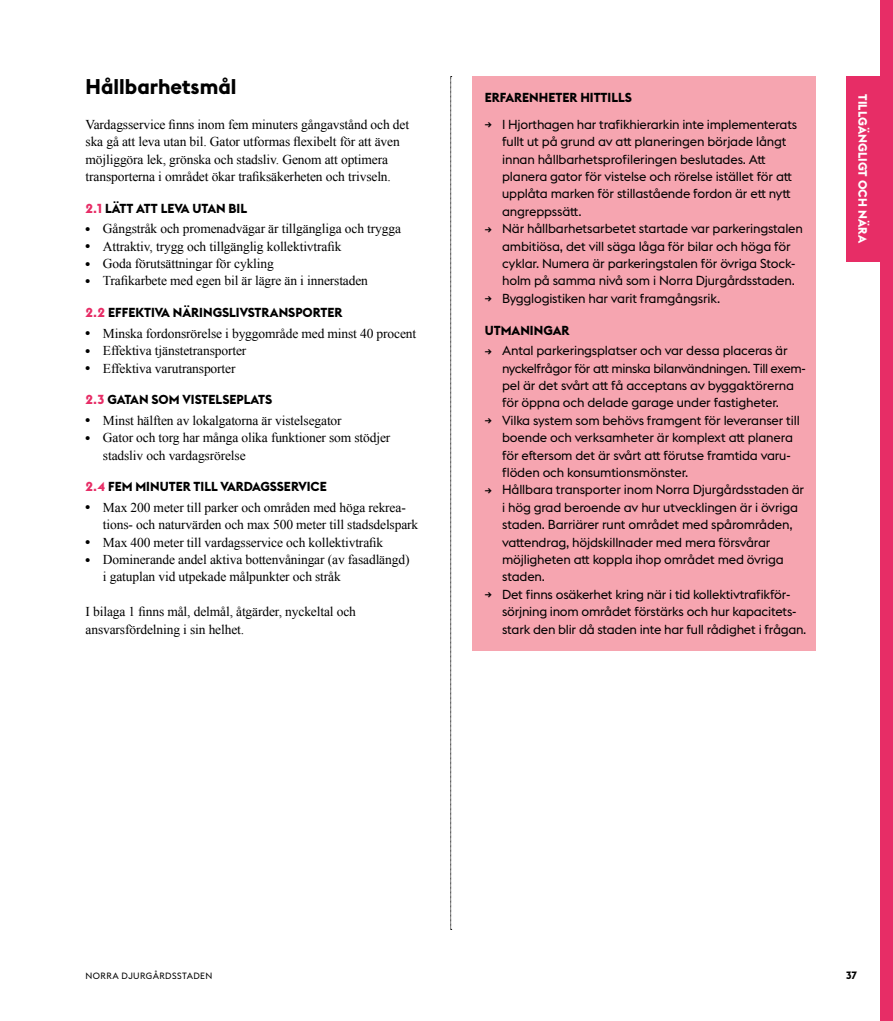
<style>
.page{position:relative;width:893px;height:1021px;background:#fff}
.page>*{position:absolute;margin:0;border:0;box-sizing:border-box;transform-origin:0 0}
.t1{font:700 21px "Xtgbkr Stockholm Type";color:#000}
.t2{font:13.5px/17.4px "Vndwqh Times New Roman";letter-spacing:-.01em;color:#000}
.t3{font:12.9px/17.4px "Hsnnrs Stockholm Type";letter-spacing:-.015em;color:#000}
.H5_Versal__1_1-rubri{font:700 12.9px "Xtgbkr Stockholm Type";color:#000}
.t4{font:700 12px "Tvprgt Stockholm Type";letter-spacing:.01em;color:#fff}
.t5{font:700 10.5px "Xtgbkr Stockholm Type";color:#000}
.t6{font:9px "Dckfhv Stockholm Type";letter-spacing:.04em;color:#000}
.s1{color:#e72d66}
.s2{font-family:"Xtgbkr Stockholm Type";font-weight:700;font-size:9px}
</style>
<div class="page">
<div style="left:472px;top:77px;width:344px;height:574px;background:#f6a5b0"></div>
<svg style="left:450px;top:76px;width:2px;height:854px;background:#b2b2b2"></svg>
<div style="left:880px;top:0;width:13px;height:1020px;background:#e72d66"></div>
<div style="left:846px;top:77px;width:47px;height:185px;background:#e72d66"></div>
<h3 class="t1" style="left:86px;top:72px;width:152px">Hållbarhetsmål</h3>
<p class="t2" style="left:86px;top:115px;width:325px">Vardagsservice finns inom fem minuters gångavstånd och det ska gå att leva utan bil. Gator utformas flexibelt för att även möjliggöra lek, grönska och stadsliv. Genom att optimera transporterna i området ökar trafiksäkerheten och trivseln.</p>
<h4 class="H5_Versal__1_1-rubri" style="left:86px;top:199px;width:163px"><span class="s1">2.1</span> LÄTT ATT LEVA UTAN BIL</h4>
<p class="t2" style="left:86px;top:220px;width:317px"><sup>●</sup> Gångstråk och promenadvägar är tillgängliga och trygga</p>
<p class="t2" style="left:86px;top:237px;width:257px"><sup>●</sup> Attraktiv, trygg och tillgänglig kollektivtrafik</p>
<p class="t2" style="left:86px;top:255px;width:190px"><sup>●</sup> Goda förutsättningar för cykling</p>
<p class="t2" style="left:86px;top:272px;width:284px"><sup>●</sup> Trafikarbete med egen bil är lägre än i innerstaden</p>
<h5 class="H5_Versal__1_1-rubri" style="left:86px;top:303px;width:258px"><span class="s1">2.2</span> EFFEKTIVA NÄRINGSLIVSTRANSPORTER</h5>
<p class="t2" style="left:86px;top:324px;width:332px"><sup>●</sup> Minska fordonsrörelse i byggområde med minst 40 procent</p>
<p class="t2" style="left:86px;top:342px;width:162px"><sup>●</sup> Effektiva tjänstetransporter</p>
<p class="t2" style="left:86px;top:359px;width:151px"><sup>●</sup> Effektiva varutransporter</p>
<h5 class="H5_Versal__1_1-rubri" style="left:86px;top:390px;width:188px"><span class="s1">2.3</span> GATAN SOM VISTELSEPLATS</h5>
<p class="t2" style="left:86px;top:411px;width:258px"><sup>●</sup> Minst hälften av lokalgatorna är vistelsegator</p>
<p class="t2" style="left:103px;top:429px;width:289px;text-indent:-17px"><sup>●</sup> Gator och torg har många olika funktioner som stödjer stadsliv och vardagsrörelse</p>
<h5 class="H5_Versal__1_1-rubri" style="left:86px;top:477px;width:243px"><span class="s1">2.4</span> FEM MINUTER TILL VARDAGSSERVICE</h5>
<p class="t2" style="left:103px;top:498px;width:317px;text-indent:-17px"><sup>●</sup> Max 200 meter till parker och områden med höga rekrea&shy;tions- och naturvärden och max 500 meter till stadsdelspark</p>
<p class="t2" style="left:86px;top:533px;width:299px"><sup>●</sup> Max 400 meter till vardagsservice och kollektivtrafik</p>
<p class="t2" style="left:103px;top:550px;width:308px;text-indent:-17px"><sup>●</sup> Dominerande andel aktiva bottenvåningar (av fasadlängd) i gatuplan vid utpekade målpunkter och stråk</p>
<p class="t2" style="left:86px;top:603px;width:272px">I bilaga 1 finns mål, delmål, åtgärder, nyckeltal och ansvarsfördelning i sin helhet.</p>
<h5 class="H5_Versal__1_1-rubri" style="left:485px;top:88px;width:149px">ERFARENHETER HITTILLS</h5>
<p class="t3" style="left:502px;top:115px;width:297px;text-indent:-17px"><span class="s2">→</span> I Hjorthagen har trafikhierarkin inte implementerats fullt ut på grund av att planeringen började långt innan hållbarhetsprofileringen beslutades. Att planera gator för vistelse och rörelse istället för att upplåta marken för stillastående fordon är ett nytt angreppssätt.</p>
<p class="t3" style="left:502px;top:219px;width:302px;text-indent:-17px"><span class="s2">→</span> När hållbarhetsarbetet startade var parkeringstalen ambitiösa, det vill säga låga för bilar och höga för cyklar. Numera är parkeringstalen för övriga Stock&shy;holm på samma nivå som i Norra Djurgårdsstaden.</p>
<p class="t3" style="left:485px;top:289px;width:237px"><span class="s2">→</span> Bygglogistiken har varit framgångsrik.</p>
<h5 class="H5_Versal__1_1-rubri" style="left:485px;top:321px;width:86px">UTMANINGAR</h5>
<p class="t3" style="left:502px;top:341px;width:303px;text-indent:-17px"><span class="s2">→</span> Antal parkeringsplatser och var dessa placeras är nyckelfrågor för att minska bilanvändningen. Till exem-- pel är det svårt att få acceptans av byggaktörerna för öppna och delade garage under fastigheter.</p>
<p class="t3" style="left:502px;top:411px;width:299px;text-indent:-17px"><span class="s2">→</span> Vilka system som behövs framgent för leveranser till boende och verksamheter är komplext att planera för eftersom det är svårt att förutse framtida varu&shy;flöden och konsumtionsmönster.</p>
<p class="t3" style="left:502px;top:480px;width:303px;text-indent:-17px"><span class="s2">→</span> Hållbara transporter inom Norra Djurgårdsstaden är i hög grad beroende av hur utvecklingen är i övriga staden. Barriärer runt området med spårområden, vattendrag, höjdskillnader med mera försvårar möjligheten att koppla ihop området med övriga staden.</p>
<p class="t3" style="left:502px;top:585px;width:306px;text-indent:-17px"><span class="s2">→</span> Det finns osäkerhet kring när i tid kollektivtrafikför&shy;sörjning inom området förstärks och hur kapacitets&shy;stark den blir då staden inte har full rådighet i frågan.</p>
<p class="t4" style="left:871px;top:94px;width:151px;rotate:90deg">TILLGÄNGLIGT OCH NÄRA</p>
<p class="t6" style="left:86px;top:969px;width:128px">NORRA DJURGÅRDSSTADEN</p>
<p class="t5" style="left:846px;top:967px;width:12px">37</p>
</div>
